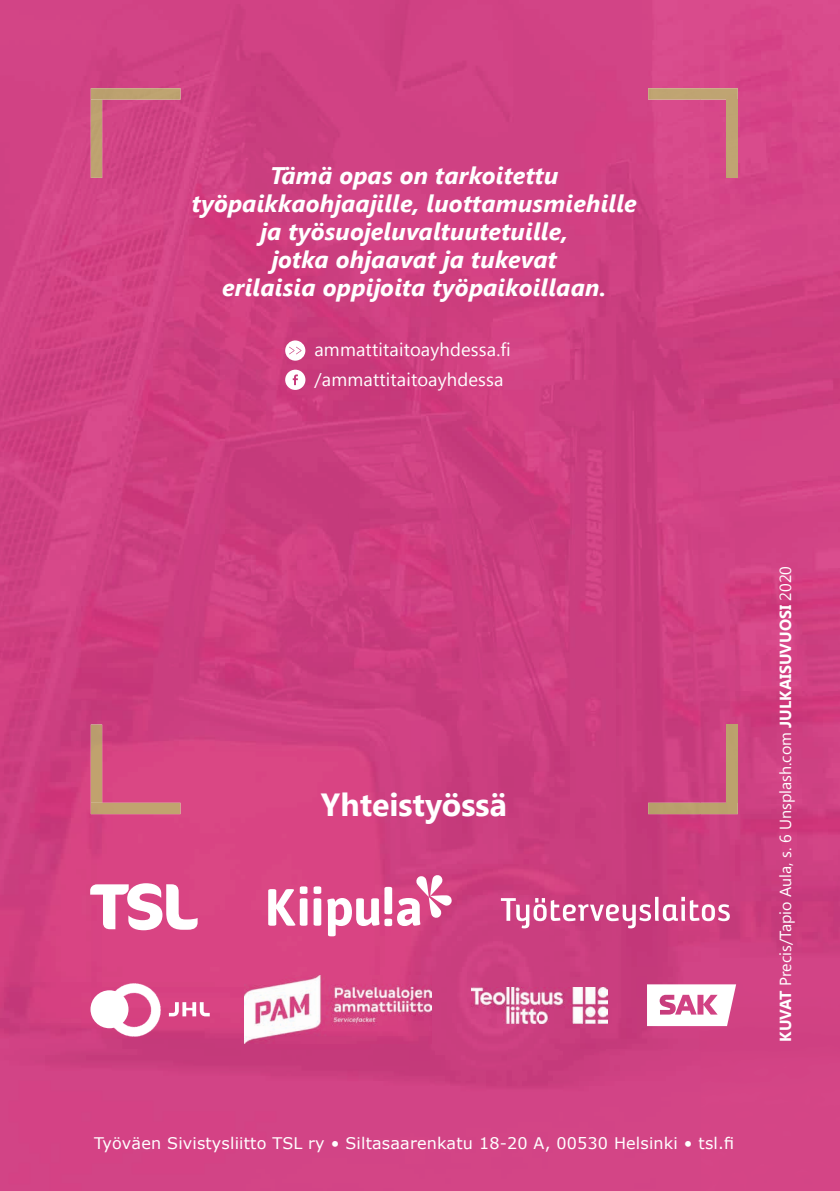
<style>
.page{position:relative;width:840px;height:1191px;background:#fff}
.page>*{position:absolute;margin:0;border:0;box-sizing:border-box;transform-origin:0 0}
.t1{font:700 32px "Segoe UI";color:#fff}
.t2{font:italic 700 24px/28px "Segoe UI";letter-spacing:.01em;color:#fff;text-align:center}
.t3{font:18.4px/30px "Segoe UI";letter-spacing:.01em;color:#fff}
.t4{font:16px "Verdana";letter-spacing:.01em;color:#fff}
.t5{font:16px "Segoe UI";color:#fff}
.s1{font-weight:700}
</style>
<div class="page">
<img style="left:0;top:0;width:839px;height:1191px">
<img style="left:405px;top:1150px;width:19px;height:13px">
<img style="left:400px;top:1137px;width:28px;height:5px">
<img style="left:102px;top:978px;width:64px;height:63px">
<div style="left:90px;top:990px;width:38px;height:38px;background:#fff;border-radius:50%"></div>
<svg style="left:169px;top:1002px;width:41px;height:14px"></svg>
<img style="left:244px;top:975px;width:187px;height:68px">
<img style="left:471px;top:988px;width:136px;height:35px">
<img style="left:91px;top:724px;width:11px;height:78px">
<img style="left:91px;top:802px;width:89px;height:12px">
<img style="left:91px;top:100px;width:11px;height:78px">
<img style="left:91px;top:88px;width:89px;height:12px">
<img style="left:726px;top:724px;width:11px;height:78px">
<img style="left:647px;top:802px;width:90px;height:12px">
<img style="left:726px;top:100px;width:11px;height:78px">
<img style="left:647px;top:88px;width:90px;height:12px">
<svg style="left:646px;top:984px;width:89px;height:42px"></svg>
<svg style="left:285px;top:370px;width:20px;height:20px"></svg>
<svg style="left:285px;top:340px;width:20px;height:21px"></svg>
<svg style="left:91px;top:883px;width:106px;height:47px"></svg>
<svg style="left:268px;top:874px;width:184px;height:62px"></svg>
<svg style="left:500px;top:897px;width:229px;height:31px"></svg>
<p class="t2" style="left:192px;top:161px;width:446px">Tämä opas on tarkoitettu työpaikkaohjaajille, luottamusmiehille ja työsuojeluvaltuutetuille,<br>jotka ohjaavat ja tukevat<br>erilaisia oppijoita työpaikoillaan.</p>
<p class="t3" style="left:314px;top:333px;width:198px">ammattitaitoayhdessa.fi /ammattitaitoayhdessa</p>
<h1 class="t1" style="left:321px;top:781px;width:187px">Yhteistyössä</h1>
<p class="t4" style="left:94px;top:1133px;width:641px">Työväen Sivistysliitto TSL ry • Siltasaarenkatu 18-20 A, 00530 Helsinki • tsl.fi</p>
<p class="t5" style="left:773px;top:1041px;width:477px;rotate:-90deg"><span class="s1">KUVAT</span> Precis/Tapio Aula, s. 6 Unsplash.com <span class="s1">JULKAISUVUOSI</span> 2020</p>
</div>
